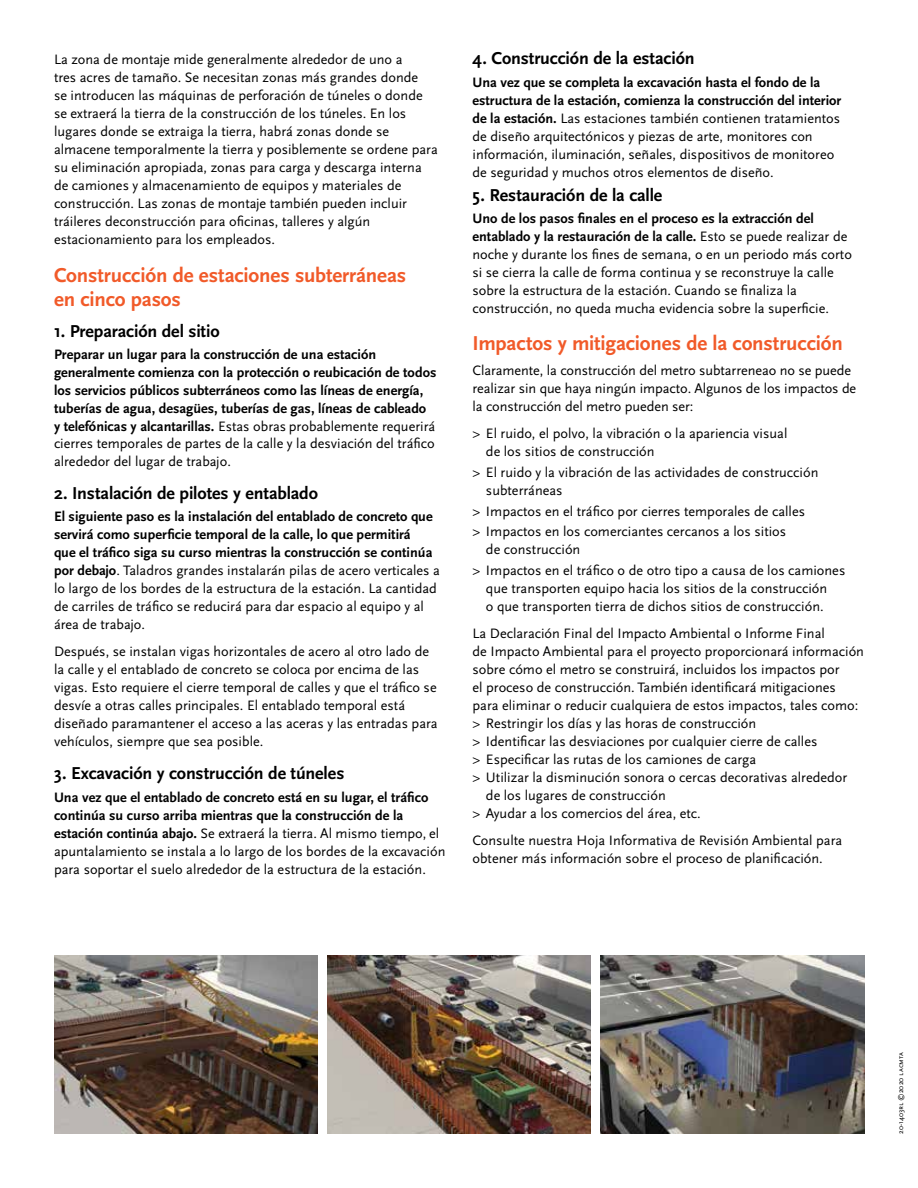
<style>
.page{position:relative;width:918px;height:1188px;background:#fff}
.page>*{position:absolute;margin:0;border:0;box-sizing:border-box;transform-origin:0 0}
.t1{font:700 21px/24px "Scala Sans Pro";letter-spacing:-.01em;color:#f15a29}
.t2{font:700 18px "Scala Sans Pro";letter-spacing:-.01em;color:#000}
.t3{font:14.25px/18px "Scala Sans Pro";color:#000}
.t4{font:700 14.25px/17.7px "Scala Sans Pro";color:#000}
.t5{font:14.25px/18px "Scala Sans Pro";color:#000101}
.t6{font:7.5px "Scala Sans Pro";color:#000}
.s1{font-weight:400}
.s2{font-weight:700}
</style>
<div class="page">
<img style="left:601px;top:955px;width:263px;height:178px">
<img style="left:327px;top:955px;width:264px;height:178px">
<img style="left:54px;top:955px;width:263px;height:178px">
<p class="t3" style="left:54px;top:51px;width:385px">La zona de montaje mide generalmente alrededor de uno a<br>tres acres de tamaño. Se necesitan zonas más grandes donde<br>se introducen las máquinas de perforación de túneles o donde se extraerá la tierra de la construcción de los túneles. En los lugares donde se extraiga la tierra, habrá zonas donde se almacene temporalmente la tierra y posiblemente se ordene para su eliminación apropiada, zonas para carga y descarga interna de camiones y almacenamiento de equipos y materiales de construcción. Las zonas de montaje también pueden incluir tráileres deconstrucción para oficinas, talleres y algún estacionamiento para los empleados.</p>
<h1 class="t1" style="left:54px;top:263px;width:354px">Construcción de estaciones subterráneas en cinco pasos</h1>
<p class="t2" style="left:54px;top:321px;width:167px">1. Preparación del sitio</p>
<p class="t4" style="left:54px;top:346px;width:384px">Preparar un lugar para la construcción de una estación generalmente comienza con la protección o reubicación de todos los servicios públicos subterráneos como las líneas de energía, tuberías de agua, desagües, tuberías de gas, líneas de cableado<br>y telefónicas y alcantarillas. <span class="s1">Estas obras probablemente requerirá cierres temporales de partes de la calle y la desviación del tráfico alrededor del lugar de trabajo.</span></p>
<p class="t2" style="left:54px;top:483px;width:266px">2. Instalación de pilotes y entablado</p>
<p class="t4" style="left:54px;top:508px;width:388px">El siguiente paso es la instalación del entablado de concreto que servirá como superficie temporal de la calle, lo que permitirá<br>que el tráfico siga su curso mientras la construcción se continúa por debajo<span class="s1">. Taladros grandes instalarán pilas de acero verticales a lo largo de los bordes de la estructura de la estación. La cantidad de carriles de tráfico se reducirá para dar espacio al equipo y al área de trabajo.</span></p>
<p class="t3" style="left:54px;top:642px;width:385px">Después, se instalan vigas horizontales de acero al otro lado de la calle y el entablado de concreto se coloca por encima de las vigas. Esto requiere el cierre temporal de calles y que el tráfico se desvíe a otras calles principales. El entablado temporal está diseñado paramantener el acceso a las aceras y las entradas para vehículos, siempre que sea posible.</p>
<p class="t2" style="left:54px;top:763px;width:292px">3. Excavación y construcción de túneles</p>
<p class="t3" style="left:54px;top:788px;width:393px"><span class="s2">Una vez que el entablado de concreto está en su lugar, el tráfico continúa su curso arriba mientras que la construcción de la estación continúa abajo.</span> Se extraerá la tierra. Al mismo tiempo, el apuntalamiento se instala a lo largo de los bordes de la excavación para soportar el suelo alrededor de la estructura de la estación.</p>
<p class="t2" style="left:472px;top:48px;width:224px">4. Construcción de la estación</p>
<p class="t3" style="left:472px;top:73px;width:370px"><span class="s2">Una vez que se completa la excavación hasta el fondo de la estructura de la estación, comienza la construcción del interior de la estación.</span> Las estaciones también contienen tratamientos de diseño arquitectónicos y piezas de arte, monitores con información, iluminación, señales, dispositivos de monitoreo de seguridad y muchos otros elementos de diseño.</p>
<p class="t2" style="left:472px;top:184px;width:191px">5. Restauración de la calle</p>
<p class="t3" style="left:472px;top:209px;width:381px"><span class="s2">Uno de los pasos finales en el proceso es la extracción del entablado y la restauración de la calle.</span> Esto se puede realizar de noche y durante los fines de semana, o en un periodo más corto si se cierra la calle de forma continua y se reconstruye la calle sobre la estructura de la estación. Cuando se finaliza la construcción, no queda mucha evidencia sobre la superficie.</p>
<h1 class="t1" style="left:472px;top:332px;width:372px">Impactos y mitigaciones de la construcción</h1>
<p class="t3" style="left:472px;top:362px;width:385px">Claramente, la construcción del metro subtarreneao no se puede realizar sin que haya ningún impacto. Algunos de los impactos de la construcción del metro pueden ser:</p>
<p class="t5" style="left:486px;top:425px;width:303px;text-indent:-13px">&gt; El ruido, el polvo, la vibración o la apariencia visual de los sitios de construcción</p>
<p class="t5" style="left:486px;top:463px;width:334px;text-indent:-13px">&gt; El ruido y la vibración de las actividades de construcción subterráneas</p>
<p class="t5" style="left:472px;top:501px;width:334px;line-height:20.7px">&gt; Impactos en el tráfico por cierres temporales de calles &gt; Impactos en los comerciantes cercanos a los sitios</p>
<p class="t5" style="left:472px;top:539px;width:374px;line-height:20.7px;text-indent:13px">de construcción<br>&gt; Impactos en el tráfico o de otro tipo a causa de los camiones</p>
<p class="t5" style="left:486px;top:580px;width:343px">que transporten equipo hacia los sitios de la construcción o que transporten tierra de dichos sitios de construcción.</p>
<p class="t3" style="left:472px;top:625px;width:393px">La Declaración Final del Impacto Ambiental o Informe Final<br>de Impacto Ambiental para el proyecto proporcionará información sobre cómo el metro se construirá, incluidos los impactos por<br>el proceso de construcción. También identificará mitigaciones para eliminar o reducir cualquiera de estos impactos, tales como:</p>
<p class="t5" style="left:472px;top:715px;width:285px">&gt; Restringir los días y las horas de construcción</p>
<p class="t5" style="left:472px;top:733px;width:346px">&gt; Identificar las desviaciones por cualquier cierre de calles</p>
<p class="t5" style="left:472px;top:751px;width:285px">&gt; Especificar las rutas de los camiones de carga</p>
<p class="t5" style="left:472px;top:769px;width:376px">&gt; Utilizar la disminución sonora o cercas decorativas alrededor</p>
<p class="t5" style="left:486px;top:787px;width:181px">de los lugares de construcción</p>
<p class="t5" style="left:472px;top:805px;width:230px">&gt; Ayudar a los comercios del área, etc.</p>
<p class="t3" style="left:472px;top:832px;width:371px">Consulte nuestra Hoja Informativa de Revisión Ambiental para obtener más información sobre el proceso de planificación.</p>
<p class="t6" style="left:896px;top:1134px;width:84px;rotate:-90deg">20-1403RL ©2020 lacmta</p>
</div>
